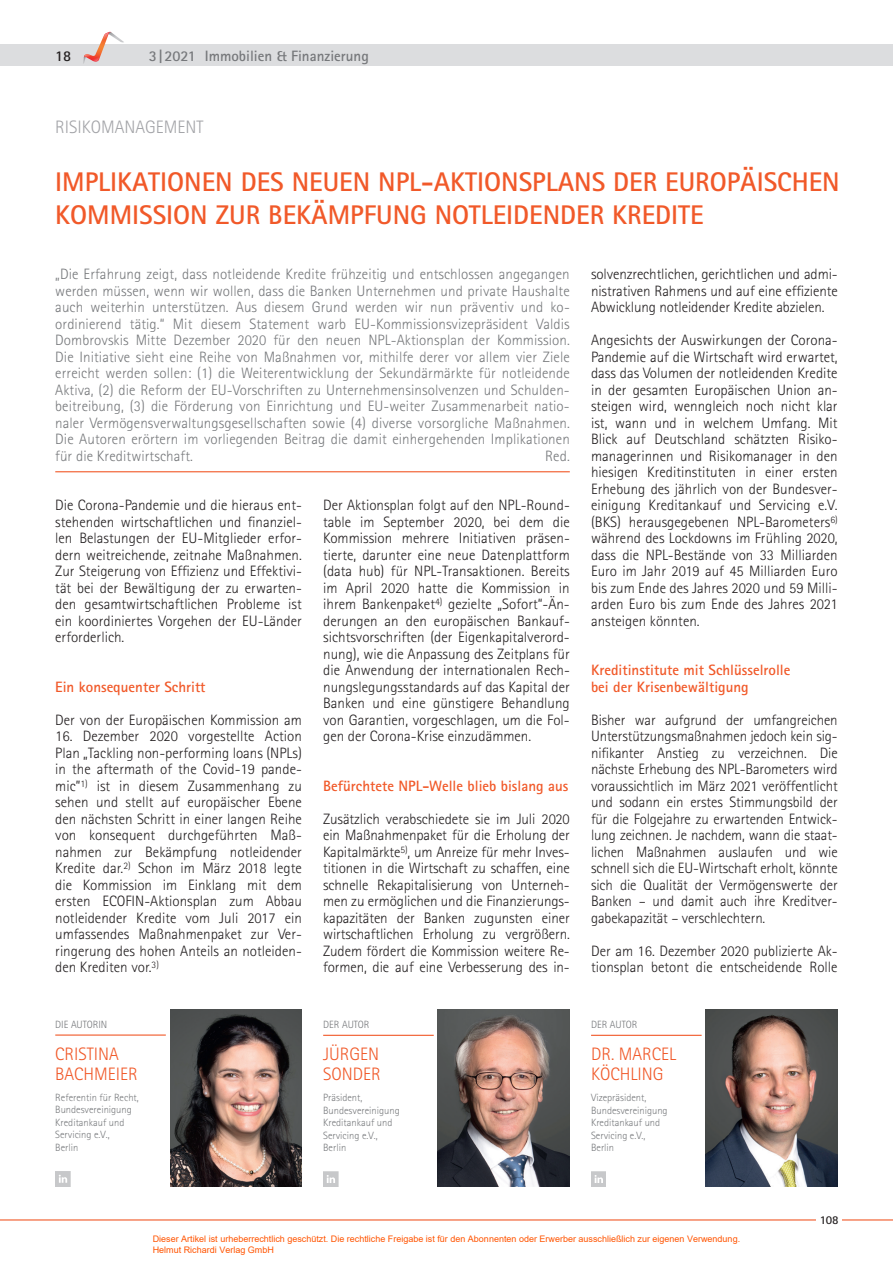
<style>
.page{position:relative;width:893px;height:1263px;background:#fff}
.page>*{position:absolute;margin:0;border:0;box-sizing:border-box;transform-origin:0 0}
.t1{font:700 27px/33px "Rotis Sans Serif";color:#f15929}
.t2{font:300 18px/20.2px "Rotis Sans Serif";color:#f15929}
.t3{font:300 18px "Rotis Sans Serif";color:#a3a4a8}
.t4{font:300 15px/16.5px "Rotis Sans Serif";color:#231f20;text-align:justify}
.t5{font:300 15px/16.5px "Rotis Sans Serif";letter-spacing:.005em;color:#76787b;text-align:justify}
.t6{font:700 15px/16.5px "Rotis Sans Serif";color:#f15929}
.t7{font:700 15px "Rotis Sans Serif";color:#76787b}
.t8{font:700 15px "Rotis Sans Serif";color:#231f20}
.t9{font:700 12px "Rotis Sans Serif";color:#231f20}
.t10{font:300 10.5px/12.6px "Rotis Sans Serif";color:#76787b}
.t11{font:9px/10.8px "Arial";color:#ff5400}
</style>
<div class="page">
<hr style="left:0;top:1219px;width:893px;height:1px;background:#f15929">
<div style="left:0;top:45px;width:893px;height:21px;background:#dcdddf"></div>
<svg style="left:83px;top:31px;width:41px;height:33px"></svg>
<div style="left:816px;top:1214px;width:26px;height:13px;background:#fff"></div>
<img style="left:438px;top:1010px;width:132px;height:176px">
<img style="left:706px;top:1010px;width:132px;height:176px">
<hr style="left:323px;top:1035px;width:111px;height:1px;background:#f15929">
<hr style="left:591px;top:1035px;width:111px;height:1px;background:#f15929">
<hr style="left:55px;top:471px;width:515px;height:1px;background:#f15929">
<svg style="left:323px;top:1172px;width:15px;height:15px"></svg>
<svg style="left:591px;top:1172px;width:15px;height:15px"></svg>
<img style="left:170px;top:1010px;width:132px;height:176px">
<hr style="left:55px;top:1034px;width:111px;height:1px;background:#f15929">
<svg style="left:55px;top:1171px;width:15px;height:15px"></svg>
<p class="t8" style="left:55px;top:46px;width:18px">18</p>
<p class="t7" style="left:149px;top:46px;width:222px">3|2021 Immobilien &amp; Finanzierung</p>
<p class="t3" style="left:55px;top:116px;width:150px">RISIKOMANAGEMENT</p>
<h1 class="t1" style="left:55px;top:165px;width:786px">IMPLIKATIONEN DES NEUEN NPL-AKTIONSPLANS DER EUROPÄISCHEN<br>KOMMISSION ZUR BEKÄMPFUNG NOTLEIDENDER KREDITE</h1>
<p class="t5" style="left:55px;top:266px;width:516px">„Die Erfahrung zeigt, dass notleidende Kredite frühzeitig und entschlossen angegangen werden müssen, wenn wir wollen, dass die Banken Unternehmen und private Haushalte auch weiterhin unterstützen. Aus diesem Grund werden wir nun präventiv und ko&shy;ordinierend tätig.“ Mit diesem Statement warb EU-Kommissionsvizepräsident Valdis Dombrovskis Mitte Dezember 2020 für den neuen NPL-Aktionsplan der Kommission.<br>Die Initiative sieht eine Reihe von Maßnahmen vor, mithilfe derer vor allem vier Ziele erreicht werden sollen: (1) die Weiterentwicklung der Sekundärmärkte für notleidende Aktiva, (2) die Reform der EU-Vorschriften zu Unternehmensinsolvenzen und Schulden&shy;beitreibung, (3) die Förderung von Einrichtung und EU-weiter Zusammenarbeit natio&shy;naler Vermögensverwaltungsgesellschaften sowie (4) diverse vorsorgliche Maßnahmen.<br>Die Autoren erörtern im vorliegenden Beitrag die damit einhergehenden Implikationen für die Kreditwirtschaft.</p>
<p class="t5" style="left:545px;top:447px;width:26px">Red.</p>
<p class="t4" style="left:55px;top:497px;width:248px">Die Corona-Pandemie und die hieraus ent&shy;stehenden wirtschaftlichen und finanziel&shy;len Belastungen der EU-Mitglieder erfor&shy;dern weitreichende, zeitnahe Maßnahmen.<br>Zur Steigerung von Effizienz und Effektivi&shy;tät bei der Bewältigung der zu erwarten&shy;den gesamtwirtschaftlichen Probleme ist ein koordiniertes Vorgehen der EU-Länder erforderlich.</p>
<p class="t6" style="left:55px;top:678px;width:152px">Ein konsequenter Schritt</p>
<p class="t4" style="left:55px;top:711px;width:248px">Der von der Europäischen Kommission am</p>
<p class="t4" style="left:55px;top:728px;width:248px">16. Dezember 2020 vorgestellte Action Plan „Tackling non-performing loans (NPLs) in the aftermath of the Covid-19 pande&shy;mic”<sup>1)</sup> ist in diesem Zusammenhang zu sehen und stellt auf europäischer Ebene den nächsten Schritt in einer langen Reihe von konsequent durchgeführten Maß&shy;nahmen zur Bekämpfung notleidender Kredite dar.<sup>2)</sup> Schon im März 2018 legte die Kommission im Einklang mit dem ersten ECOFIN-Aktionsplan zum Abbau notleidender Kredite vom Juli 2017 ein umfassendes Maßnahmenpaket zur Ver&shy;ringerung des hohen Anteils an notleiden&shy;den Krediten vor.<sup>3)</sup></p>
<p class="t4" style="left:323px;top:497px;width:248px">Der Aktionsplan folgt auf den NPL-Round&shy;table im September 2020, bei dem die Kommission mehrere Initiativen präsen&shy;tierte, darunter eine neue Datenplattform (data hub) für NPL-Transaktionen. Bereits im April 2020 hatte die Kommission in ihrem Bankenpaket<sup>4)</sup> gezielte „Sofort“-Än&shy;derungen an den europäischen Bankauf&shy;sichtsvorschriften (der Eigenkapitalverord&shy;nung), wie die Anpassung des Zeitplans für die Anwendung der internationalen Rech&shy;nungslegungsstandards auf das Kapital der Banken und eine günstigere Behandlung von Garantien, vorgeschlagen, um die Fol&shy;gen der Corona-Krise einzudämmen.</p>
<p class="t6" style="left:323px;top:777px;width:247px">Befürchtete NPL-Welle blieb bislang aus</p>
<p class="t4" style="left:323px;top:810px;width:248px">Zusätzlich verabschiedete sie im Juli 2020 ein Maßnahmenpaket für die Erholung der Kapitalmärkte<sup>5)</sup>, um Anreize für mehr Inves&shy;titionen in die Wirtschaft zu schaffen, eine schnelle Rekapitalisierung von Unterneh&shy;men zu ermöglichen und die Finanzierungs&shy;kapazitäten der Banken zugunsten einer wirtschaftlichen Erholung zu vergrößern.<br>Zudem fördert die Kommission weitere Re&shy;formen, die auf eine Verbesserung des in-</p>
<p class="t4" style="left:591px;top:266px;width:248px">solvenzrechtlichen, gerichtlichen und admi&shy;nistrativen Rahmens und auf eine effiziente Abwicklung notleidender Kredite abzielen.</p>
<p class="t4" style="left:591px;top:332px;width:248px">Angesichts der Auswirkungen der Corona-Pandemie auf die Wirtschaft wird erwartet, dass das Volumen der notleidenden Kredite in der gesamten Europäischen Union an&shy;steigen wird, wenngleich noch nicht klar ist, wann und in welchem Umfang. Mit Blick auf Deutschland schätzten Risiko&shy;managerinnen und Risikomanager in den hiesigen Kreditinstituten in einer ersten Erhebung des jährlich von der Bundesver&shy;einigung Kreditankauf und Servicing e.V. (BKS) herausgegebenen NPL-Barometers<sup>6) </sup>während des Lockdowns im Frühling 2020, dass die NPL-Bestände von 33 Milliarden Euro im Jahr 2019 auf 45 Milliarden Euro bis zum Ende des Jahres 2020 und 59 Milli&shy;arden Euro bis zum Ende des Jahres 2021 ansteigen könnten.</p>
<p class="t6" style="left:591px;top:661px;width:201px">Kreditinstitute mit Schlüsselrolle bei der Krisenbewältigung</p>
<p class="t4" style="left:591px;top:711px;width:248px">Bisher war aufgrund der umfangreichen Unterstützungsmaßnahmen jedoch kein sig&shy;nifikanter Anstieg zu verzeichnen. Die nächste Erhebung des NPL-Barometers wird voraussichtlich im März 2021 veröffentlicht und sodann ein erstes Stimmungsbild der für die Folgejahre zu erwartenden Entwick&shy;lung zeichnen. Je nachdem, wann die staat&shy;lichen Maßnahmen auslaufen und wie schnell sich die EU-Wirtschaft erholt, könnte sich die Qualität der Vermögenswerte der Banken – und damit auch ihre Kreditver&shy;gabekapazität – verschlechtern.</p>
<p class="t4" style="left:591px;top:942px;width:248px">Der am 16. Dezember 2020 publizierte Ak&shy;tionsplan betont die entscheidende Rolle</p>
<p class="t10" style="left:55px;top:1018px;width:54px">DIE AUTORIN</p>
<p class="t2" style="left:55px;top:1043px;width:84px">CRISTINA<br>BACHMEIER</p>
<p class="t10" style="left:55px;top:1091px;width:85px">Referentin für Recht,<br>Bundesvereinigung<br>Kreditankauf und<br>Servicing e.V.,<br>Berlin</p>
<p class="t10" style="left:323px;top:1018px;width:48px">DER AUTOR</p>
<p class="t10" style="left:591px;top:1018px;width:48px">DER AUTOR</p>
<p class="t2" style="left:323px;top:1044px;width:59px">JÜRGEN<br>SONDER</p>
<p class="t2" style="left:591px;top:1044px;width:86px">DR. MARCEL<br>KÖCHLING</p>
<p class="t10" style="left:323px;top:1091px;width:78px">Präsident,<br>Bundesvereinigung<br>Kreditankauf und<br>Servicing e.V.,<br>Berlin</p>
<p class="t10" style="left:591px;top:1091px;width:78px">Vizepräsident,<br>Bundesvereinigung<br>Kreditankauf und<br>Servicing e.V.,<br>Berlin</p>
<p class="t11" style="left:153px;top:1233px;width:589px">Dieser Artikel ist urheberrechtlich geschützt. Die rechtliche Freigabe ist für den Abonnenten oder Erwerber ausschließlich zur eigenen Verwendung.<br>Helmut Richardi Verlag GmbH</p>
<p class="t9" style="left:820px;top:1212px;width:20px">108</p>
</div>
